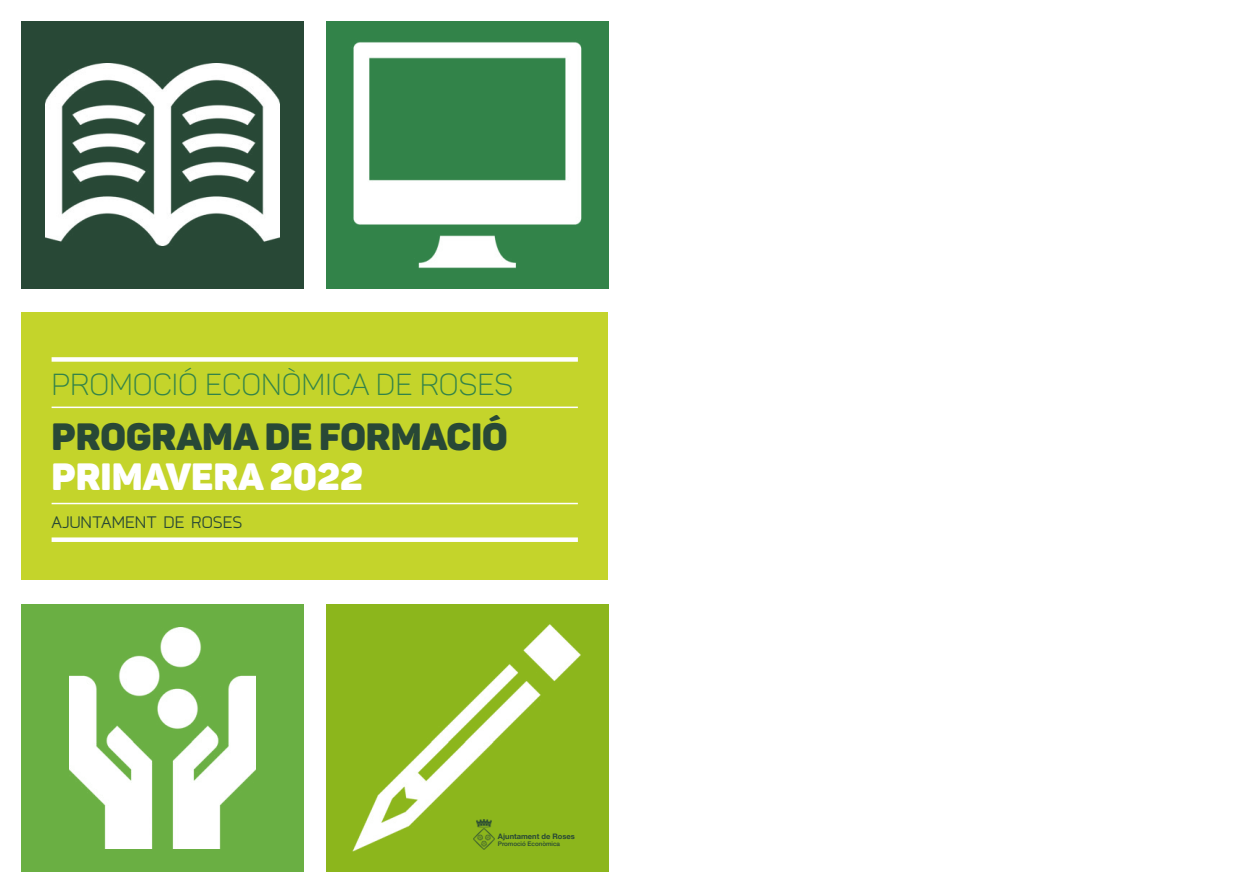
<style>
.page{position:relative;width:1259px;height:893px;background:#fff}
.page>*{position:absolute;margin:0;border:0;box-sizing:border-box;transform-origin:0 0}
.t1{font:37.5px/39.6px "Panton Black Caps";color:#284836}
.t2{font:30px "Panton Light Caps";color:#328349}
.t3{font:21px "Coupe";color:#284836}
.t4{font:700 7.5px "Helvetica Neue";color:#284836}
.t5{font:500 6.3px "Helvetica Neue";color:#284836}
.s1{color:#fff}
</style>
<div class="page">
<div style="left:21px;top:21px;width:282px;height:267px;background:#284836"></div>
<img style="left:46px;top:64px;width:233px;height:182px">
<div style="left:326px;top:21px;width:282px;height:267px;background:#328349"></div>
<img style="left:353px;top:42px;width:229px;height:227px">
<div style="left:21px;top:313px;width:587px;height:267px;background:#c4d42b"></div>
<div style="left:21px;top:604px;width:282px;height:268px;background:#6aaf43"></div>
<img style="left:69px;top:627px;width:187px;height:222px">
<div style="left:326px;top:604px;width:282px;height:268px;background:#8cb61c"></div>
<img style="left:352px;top:624px;width:229px;height:228px">
<div style="left:52px;top:357px;width:526px;height:5px;background:#fff"></div>
<hr style="left:52px;top:407px;width:526px;height:1px;background:#fff">
<hr style="left:52px;top:503px;width:526px;height:1px;background:#fff">
<div style="left:52px;top:537px;width:526px;height:5px;background:#fff"></div>
<img style="left:473px;top:820px;width:21px;height:29px">
<p class="t2" style="left:52px;top:367px;width:463px">PROMOCIÓ ECONÒMICA DE ROSES</p>
<p class="t1" style="left:52px;top:418px;width:458px">PROGRAMA DE FORMACIÓ<br><span class="s1">PRIMAVERA 2022</span></p>
<p class="t3" style="left:52px;top:508px;width:192px">AJUNTAMENT DE ROSES</p>
<p class="t4" style="left:498px;top:831px;width:78px">Ajuntament de Roses</p>
<p class="t5" style="left:498px;top:840px;width:64px">Promoció Econòmica</p>
</div>
